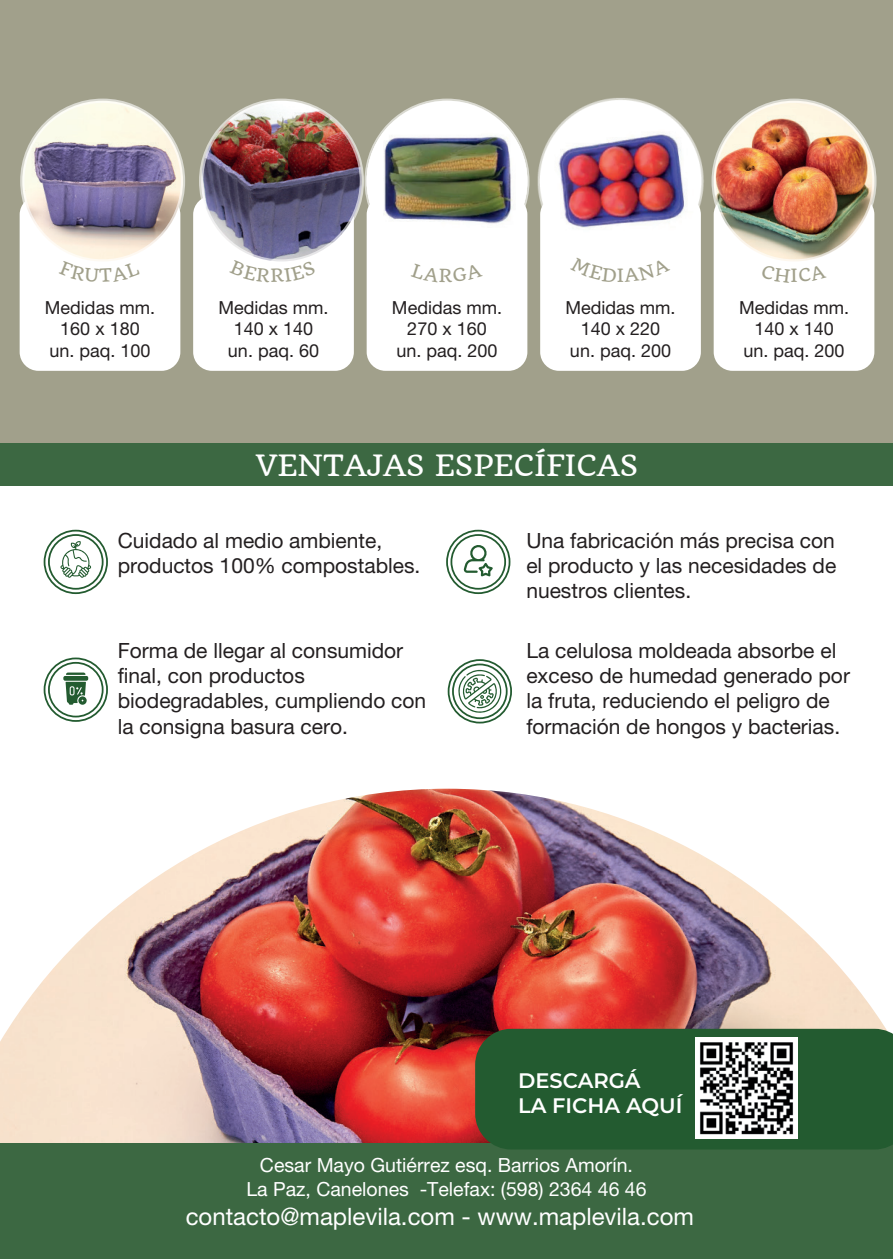
<style>
.page{position:relative;width:893px;height:1259px;background:#a1a08b}
.page>*{position:absolute;margin:0;border:0;box-sizing:border-box;transform-origin:0 0}
.t1{font:28.5px "Quando";color:#fff}
.t2{font:24px "Helvetica Neue";color:#fff}
.t3{font:21px/25.2px "Helvetica Neue";color:#231f20}
.t4{font:600 21px/25.2px "Montserrat";color:#fff}
.t5{font:19.5px/23.4px "Helvetica Neue";color:#fff;text-align:center}
.t6{font:18px/21.6px "Helvetica Neue";color:#231f20;text-align:center}
</style>
<div class="page">
<div style="left:0;top:486px;width:893px;height:657px;background:#fff"></div>
<img style="left:0;top:788px;width:885px;height:355px">
<div style="left:0;top:1143px;width:893px;height:116px;background:#3c6842"></div>
<div style="left:0;top:444px;width:893px;height:42px;background:#3c6842"></div>
<div style="left:20px;top:196px;width:160px;height:175px;background:#fff;border-radius:19px"></div>
<div style="left:193px;top:196px;width:161px;height:175px;background:#fff;border-radius:19px"></div>
<img style="left:22px;top:101px;width:161px;height:160px;border-radius:80px">
<div style="left:20px;top:99px;width:165px;height:165px;border:4px solid #fff;border-radius:50%"></div>
<img style="left:201px;top:101px;width:161px;height:160px;border-radius:80px">
<div style="left:199px;top:99px;width:165px;height:165px;border:4px solid #fff;border-radius:50%"></div>
<div style="left:367px;top:196px;width:160px;height:175px;background:#fff;border-radius:19px"></div>
<div style="left:367px;top:101px;width:160px;height:160px;background:#fff;border-radius:80px"></div>
<img style="left:367px;top:123px;width:160px;height:101px">
<div style="left:364px;top:99px;width:165px;height:165px;border:4px solid #fff;border-radius:50%"></div>
<div style="left:540px;top:196px;width:161px;height:175px;background:#fff;border-radius:19px"></div>
<img style="left:537px;top:98px;width:193px;height:174px">
<div style="left:714px;top:196px;width:160px;height:175px;background:#fff;border-radius:19px"></div>
<img style="left:714px;top:101px;width:160px;height:160px;border-radius:80px">
<div style="left:711px;top:99px;width:165px;height:165px;border:4px solid #fff;border-radius:50%"></div>
<svg style="left:43px;top:529px;width:65px;height:66px"></svg>
<svg style="left:43px;top:657px;width:65px;height:65px"></svg>
<svg style="left:446px;top:529px;width:65px;height:66px"></svg>
<svg style="left:447px;top:659px;width:65px;height:65px"></svg>
<div style="left:475px;top:1028px;width:418px;height:121px;background:#235b30"></div>
<img style="left:696px;top:1037px;width:101px;height:101px">
<svg style="left:82px;top:261px;width:41px;height:3px"></svg>
<svg style="left:258px;top:260px;width:47px;height:4px"></svg>
<svg style="left:437px;top:263px;width:19px;height:1px"></svg>
<svg style="left:570px;top:257px;width:100px;height:15px"></svg>
<p class="t6" style="left:45px;top:296px;width:112px">Medidas mm.<br>160 x 180<br>un. paq. 100</p>
<p class="t6" style="left:218px;top:296px;width:112px">Medidas mm.<br>140 x 140<br>un. paq. 60</p>
<p class="t6" style="left:392px;top:296px;width:112px">Medidas mm.<br>270 x 160<br>un. paq. 200</p>
<p class="t6" style="left:565px;top:296px;width:112px">Medidas mm.<br>140 x 220<br>un. paq. 200</p>
<p class="t6" style="left:739px;top:296px;width:112px">Medidas mm.<br>140 x 140<br>un. paq. 200</p>
<h1 class="t1" style="left:256px;top:447px;width:384px">VENTAJAS ESPECÍFICAS</h1>
<p class="t3" style="left:118px;top:527px;width:304px">Cuidado al medio ambiente, productos 100% compostables.</p>
<p class="t3" style="left:118px;top:637px;width:310px">Forma de llegar al consumidor final, con productos biodegradables, cumpliendo con la consigna basura cero.</p>
<p class="t3" style="left:526px;top:527px;width:312px;text-align:justify">Una fabricación más precisa con el producto y las necesidades de nuestros clientes.</p>
<p class="t3" style="left:526px;top:637px;width:325px">La celulosa moldeada absorbe el exceso de humedad generado por la fruta, reduciendo el peligro de formación de hongos y bacterias.</p>
<p class="t4" style="left:518px;top:1067px;width:166px">DESCARGÁ<br>LA FICHA AQUÍ</p>
<p class="t5" style="left:246px;top:1153px;width:402px">Cesar Mayo Gutiérrez esq. Barrios Amorín.<br>La Paz, Canelones -Telefax: (598) 2364 46 46</p>
<p class="t2" style="left:186px;top:1201px;width:510px">contacto@maplevila.com - www.maplevila.com</p>
</div>
